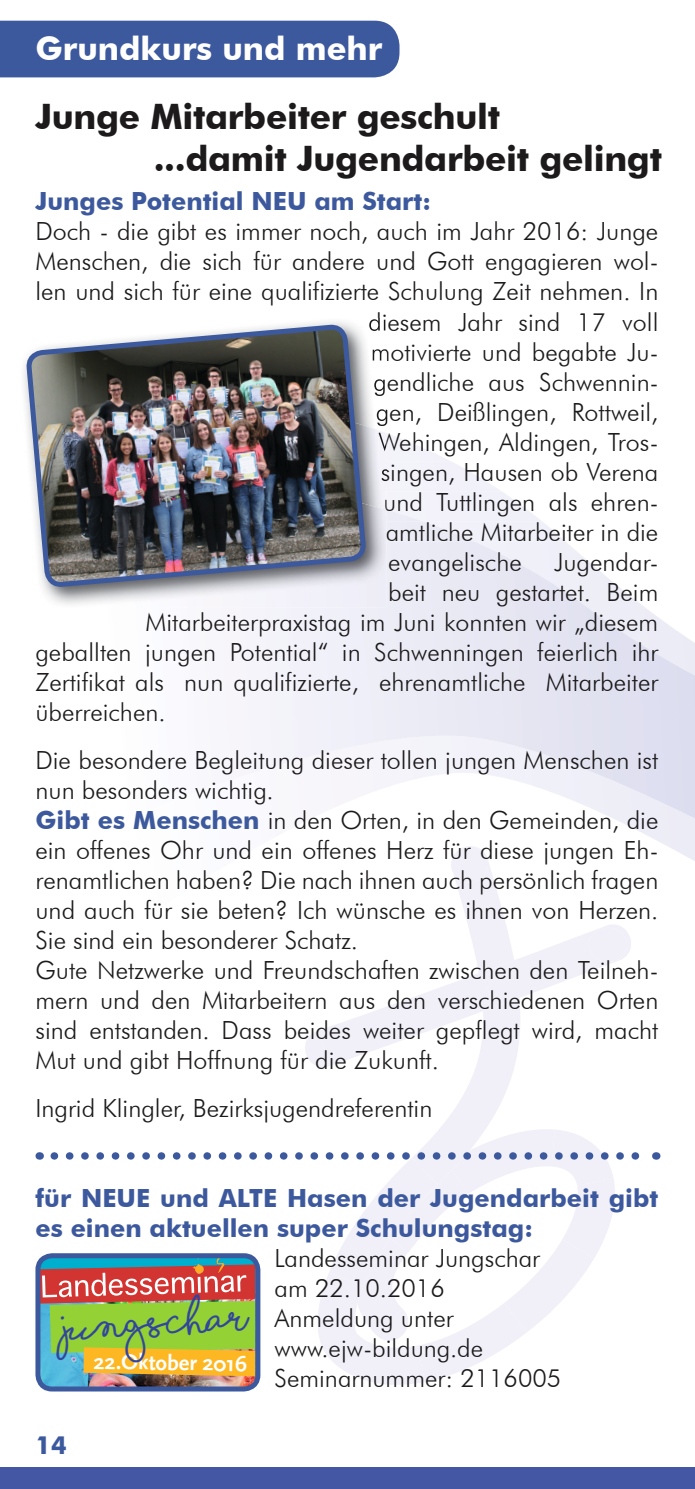
<style>
.page{position:relative;width:695px;height:1489px;background:#fff}
.page>*{position:absolute;margin:0;border:0;box-sizing:border-box;transform-origin:0 0}
.t1{font:700 35.5px "Shorelines Script";color:#32469c}
.t2{font:700 35px/42px "Futura BT";letter-spacing:-.01em;color:#1c1a1b}
.t3{font:700 32.5px "Futura BT";color:#fff}
.t4{font:300 25px/30px "Futura BT";color:#1c1a1b}
.t5{font:700 25px/30px "Futura BT";color:#3d599d}
.t6{font:700 22.25px "Scala Sans OT";color:#fff}
.s1{font-weight:700;color:#3d599d}
</style>
<div class="page">
<div style="left:0;top:1467px;width:694px;height:21px;background:#4357a5"></div>
<div style="left:0;top:21px;width:399px;height:56px;background:#3d599d"></div>
<img style="left:23px;top:344px;width:346px;height:45px">
<img style="left:24px;top:389px;width:358px;height:82px">
<img style="left:364px;top:471px;width:22px;height:136px">
<img style="left:369px;top:318px;width:17px;height:13px">
<img style="left:372px;top:349px;width:14px;height:12px">
<img style="left:374px;top:379px;width:11px;height:17px">
<img style="left:377px;top:401px;width:9px;height:25px">
<img style="left:378px;top:431px;width:4px;height:25px">
<img style="left:381px;top:461px;width:1px;height:25px">
<svg style="left:382px;top:432px;width:183px;height:109px"></svg>
<img style="left:28px;top:321px;width:336px;height:365px">
<div style="left:35px;top:1253px;width:225px;height:138px;border:5px solid #3d599d;border-radius:14px"></div>
<svg style="left:38px;top:846px;width:602px;height:542px"></svg>
<h3 class="t3" style="left:35px;top:29px;width:348px">Grundkurs und mehr</h3>
<h2 class="t2" style="left:154px;top:96px;width:509px;text-indent:-118px">Junge Mitarbeiter geschult<br>...damit Jugendarbeit gelingt</h2>
<p class="t5" style="left:35px;top:186px;width:397px">Junges Potential NEU am Start:</p>
<p class="t4" style="left:35px;top:216px;width:624px">Doch - die gibt es immer noch, auch im Jahr 2016: Junge</p>
<p class="t4" style="left:35px;top:246px;width:624px">Menschen, die sich für andere und Gott engagieren wol-</p>
<p class="t4" style="left:35px;top:276px;width:624px">len und sich für eine qualifizierte Schulung Zeit nehmen. In</p>
<p class="t4" style="left:368px;top:306px;width:292px">diesem Jahr sind 17 voll</p>
<p class="t4" style="left:370px;top:336px;width:289px">motivierte und begabte Ju-</p>
<p class="t4" style="left:373px;top:366px;width:286px">gendliche aus Schwennin-</p>
<p class="t4" style="left:375px;top:396px;width:284px">gen, Deißlingen, Rottweil,</p>
<p class="t4" style="left:378px;top:426px;width:281px">Wehingen, Aldingen, Tros-</p>
<p class="t4" style="left:380px;top:456px;width:279px">singen, Hausen ob Verena</p>
<p class="t4" style="left:383px;top:486px;width:276px">und Tuttlingen als ehren-</p>
<p class="t4" style="left:385px;top:516px;width:274px">amtliche Mitarbeiter in die</p>
<p class="t4" style="left:388px;top:546px;width:135px">evangelische</p>
<p class="t4" style="left:554px;top:546px;width:106px">Jugendar-</p>
<p class="t4" style="left:388px;top:576px;width:271px">beit neu gestartet. Beim</p>
<p class="t4" style="left:145px;top:606px;width:514px">Mitarbeiterpraxistag im Juni konnten wir „diesem</p>
<p class="t4" style="left:35px;top:636px;width:624px">geballten jungen Potential“ in Schwenningen feierlich ihr</p>
<p class="t4" style="left:35px;top:666px;width:624px">Zertifikat als nun qualifizierte, ehrenamtliche Mitarbeiter</p>
<p class="t4" style="left:35px;top:696px;width:132px">überreichen.</p>
<p class="t4" style="left:35px;top:744px;width:624px">Die besondere Begleitung dieser tollen jungen Menschen ist nun besonders wichtig.<br><span class="s1">Gibt es Menschen</span> in den Orten, in den Gemeinden, die ein offenes Ohr und ein offenes Herz für diese jungen Eh&shy;renamtlichen haben? Die nach ihnen auch persönlich fragen und auch für sie beten? Ich wünsche es ihnen von Herzen.<br>Sie sind ein besonderer Schatz.<br>Gute Netzwerke und Freundschaften zwischen den Teilneh&shy;mern und den Mitarbeitern aus den verschiedenen Orten sind entstanden. Dass beides weiter gepflegt wird, macht Mut und gibt Hoffnung für die Zukunft.</p>
<p class="t4" style="left:35px;top:1092px;width:398px">Ingrid Klingler, Bezirksjugendreferentin</p>
<p class="t5" style="left:35px;top:1182px;width:624px">für NEUE und ALTE Hasen der Jugendarbeit gibt es einen aktuellen super Schulungstag:</p>
<p class="t4" style="left:274px;top:1242px;width:288px">Landesseminar Jungschar am 22.10.2016<br>Anmeldung unter www.ejw-bildung.de<br>Seminarnummer: 2116005</p>
<h1 class="t1" style="left:63px;top:1314px;width:187px;rotate:-4deg">JuNGSCHAR</h1>
<p class="t6" style="left:94px;top:1348px;width:155px;rotate:1deg">22.Oktober 2016</p>
<p class="t5" style="left:35px;top:1429px;width:33px">14</p>
</div>
